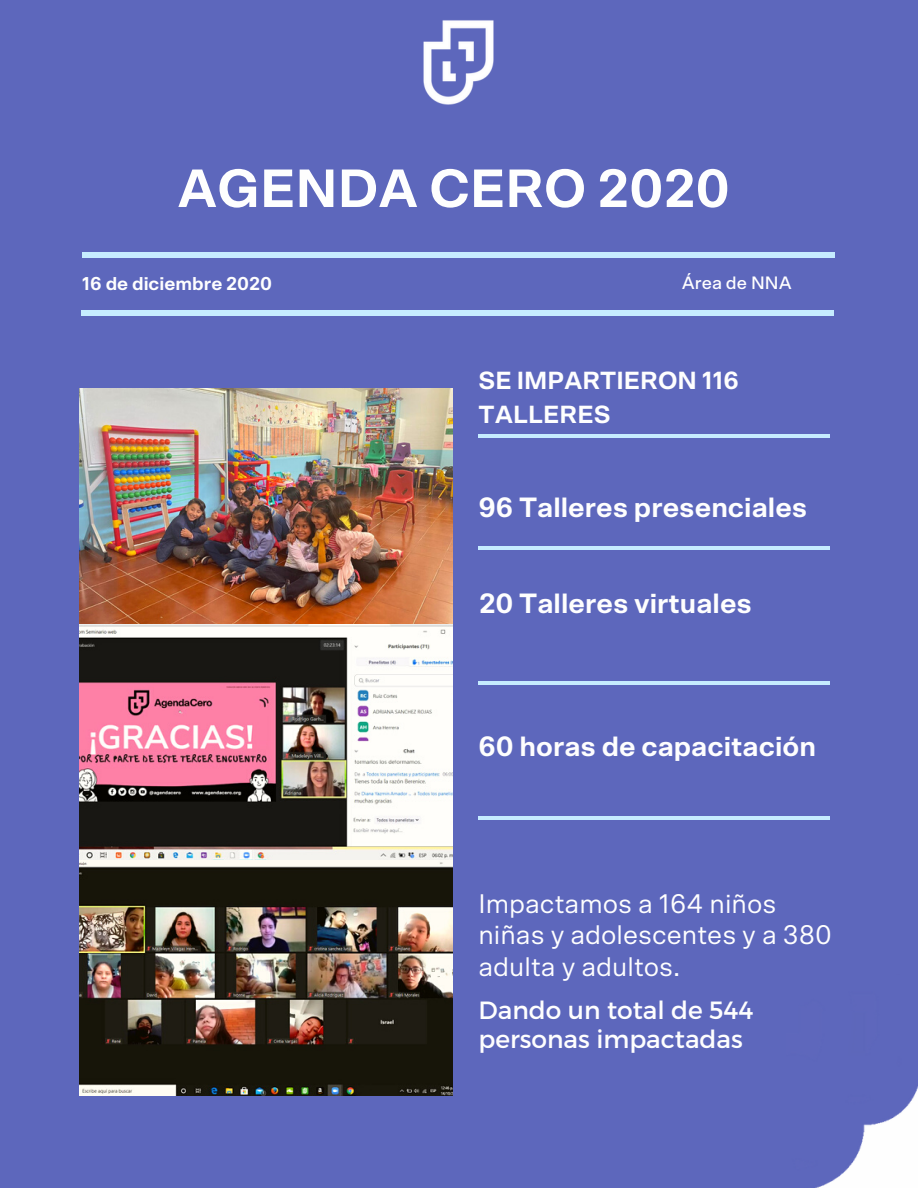
<style>
.page{position:relative;width:918px;height:1188px;background:#fff}
.page>*{position:absolute;margin:0;border:0;box-sizing:border-box;transform-origin:0 0}
.t1{font:700 54px "Scto Grotesk A";color:#fefefe}
.t2{font:700 28.05px "Scto Grotesk A";color:#fefefe}
.t3{font:27px/31.5px "Scto Grotesk A";color:#fefefe}
.t4{font:24.9px/29.7px "Montserrat";color:#fefefe}
.t5{font:700 24.9px/33.9px "Scto Grotesk A";color:#fefefe}
.t6{font:700 18.6px "Scto Grotesk A";color:#fefefe}
.t7{font:500 18px "Scto Grotesk A";color:#fff}
</style>
<div class="page">
<img style="left:785px;top:974px;width:133px;height:214px">
<div style="left:0;top:0;width:918px;height:974px;background:#5d67bc"></div>
<div style="left:0;top:683px;width:785px;height:505px;background:#5d67bc"></div>
<img style="left:423px;top:20px;width:71px;height:85px">
<div style="left:82px;top:252px;width:753px;height:5px;background:#c6ecff"></div>
<div style="left:82px;top:310px;width:752px;height:5px;background:#c6ecff"></div>
<hr style="left:479px;top:434px;width:351px;height:3px;background:#c6ecff">
<hr style="left:478px;top:546px;width:352px;height:3px;background:#c6ecff">
<hr style="left:478px;top:681px;width:351px;height:4px;background:#c6ecff">
<hr style="left:478px;top:817px;width:352px;height:3px;background:#c6ecff">
<img style="left:80px;top:388px;width:372px;height:708px">
<p class="t1" style="left:177px;top:164px;width:554px">AGENDA CERO 2020</p>
<p class="t6" style="left:82px;top:276px;width:191px">16 de diciembre 2020</p>
<p class="t7" style="left:682px;top:275px;width:112px">Área de NNA</p>
<p class="t5" style="left:479px;top:365px;width:262px">SE IMPARTIERON 116<br>TALLERES</p>
<p class="t2" style="left:478px;top:495px;width:330px">96 Talleres presenciales</p>
<p class="t2" style="left:479px;top:591px;width:275px">20 Talleres virtuales</p>
<p class="t2" style="left:478px;top:733px;width:339px">60 horas de capacitación</p>
<p class="t3" style="left:479px;top:889px;width:355px">Impactamos a 164 niños niñas y adolescentes y a 380 adulta y adultos.</p>
<p class="t4" style="left:479px;top:994px;width:276px">Dando un total de 544 personas impactadas</p>
</div>
